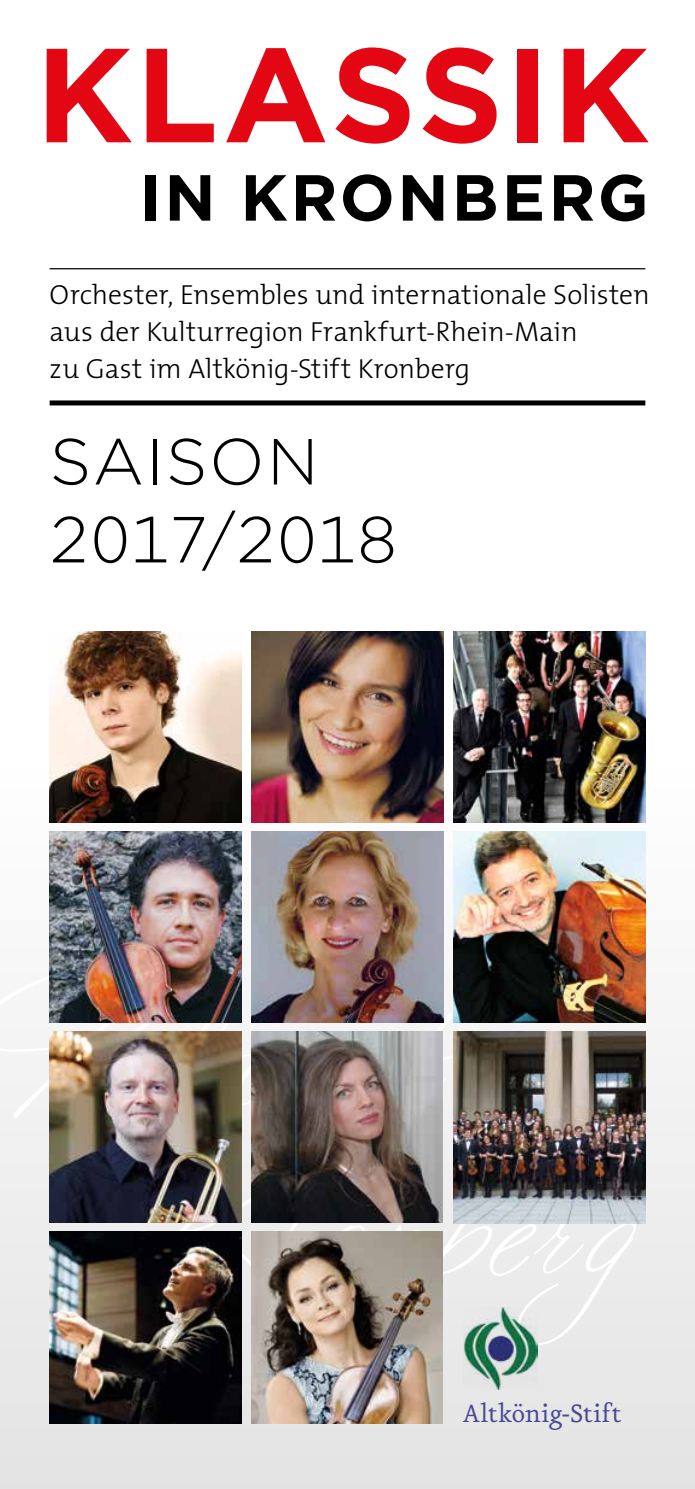
<style>
.page{position:relative;width:695px;height:1489px;background:#fff}
.page>*{position:absolute;margin:0;border:0;box-sizing:border-box;transform-origin:0 0}
.t1{font:700 133.5px "Gotham";letter-spacing:.015em;color:#e30613}
.t2{font:300 65px/78px "Gotham";letter-spacing:.03em;color:#000}
.t3{font:700 65px "Gotham";letter-spacing:.04em;color:#000}
.t4{font:30px "Eureka CE";letter-spacing:-.01em;color:#464a92}
.t5{font:300 27.75px/37.2px "The Mix";letter-spacing:-.005em;color:#000}
</style>
<div class="page">
<div style="left:0;top:765px;width:694px;height:723px;background:linear-gradient(to bottom,#fff,#e3e2e2)"></div>
<div style="left:50px;top:400px;width:595px;height:5px;background:#000"></div>
<hr style="left:50px;top:268px;width:595px;height:1px;background:#000">
<img style="left:463px;top:1307px;width:74px;height:82px">
<img style="left:251px;top:1031px;width:192px;height:191px">
<img style="left:50px;top:831px;width:191px;height:191px">
<img style="left:50px;top:631px;width:191px;height:191px">
<img style="left:453px;top:831px;width:192px;height:191px">
<img style="left:252px;top:831px;width:191px;height:191px">
<img style="left:50px;top:1231px;width:191px;height:191px">
<img style="left:251px;top:1231px;width:192px;height:191px">
<img style="left:453px;top:1031px;width:192px;height:191px">
<img style="left:252px;top:631px;width:191px;height:191px">
<img style="left:453px;top:631px;width:192px;height:191px">
<img style="left:50px;top:1031px;width:191px;height:191px">
<h1 class="t1" style="left:35px;top:6px;width:615px">KLASSIK</h1>
<h2 class="t3" style="left:140px;top:154px;width:510px">IN KRONBERG</h2>
<p class="t5" style="left:50px;top:275px;width:601px">Orchester, Ensembles und internationale Solisten aus der Kulturregion Frankfurt-Rhein-Main<br>zu Gast im Altkönig-Stift Kronberg</p>
<h2 class="t2" style="left:50px;top:420px;width:348px">SAISON<br>2017/2018</h2>
<p class="t4" style="left:462px;top:1398px;width:160px">Altkönig-Stift</p>
</div>
